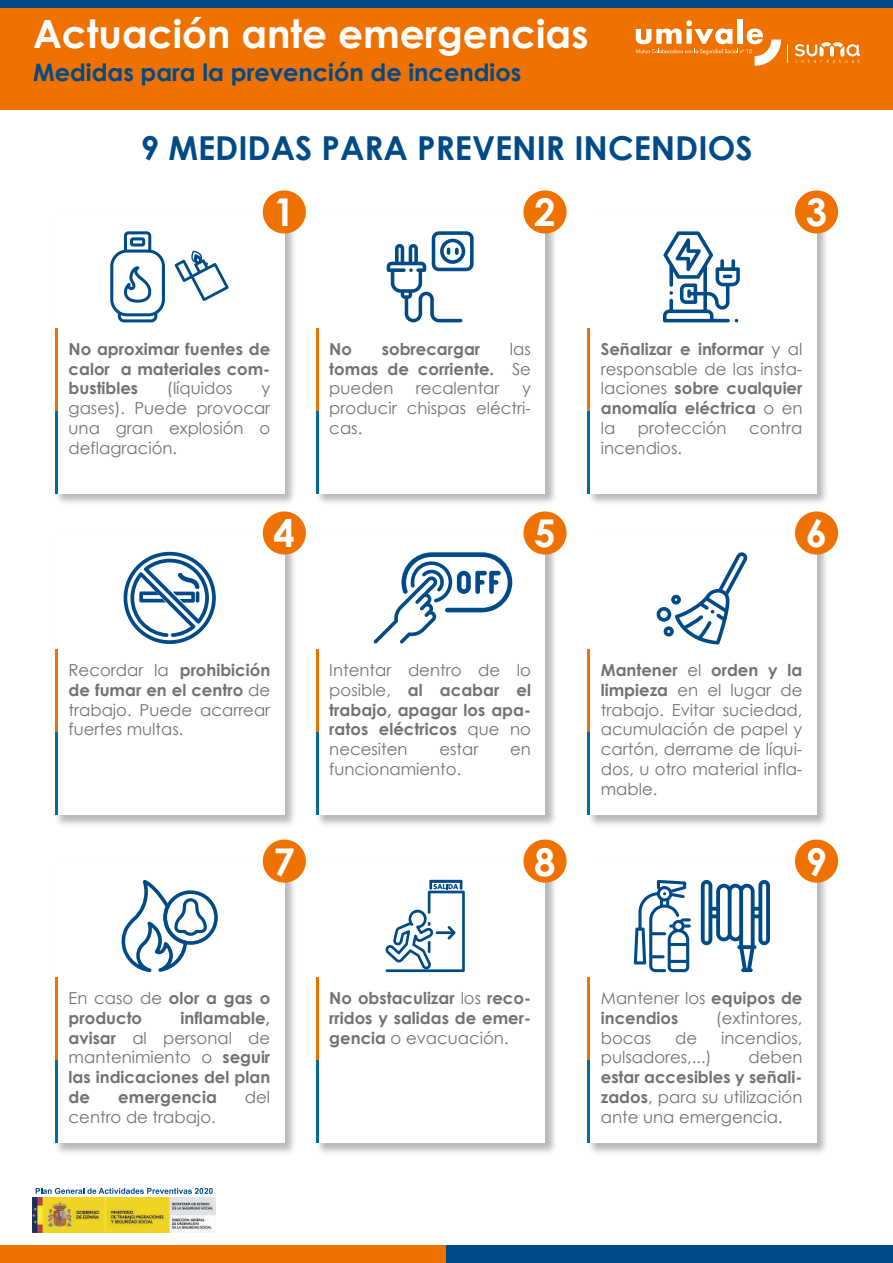
<style>
.page{position:relative;width:893px;height:1263px;background:#fff}
.page>*{position:absolute;margin:0;border:0;box-sizing:border-box;transform-origin:0 0}
.t1{font:700 39px "Century Gothic";color:#fff}
.t2{font:700 38.25px "Century Gothic";color:#fff}
.t3{font:700 33px "Century Gothic";color:#004a87}
.t4{font:700 24px "Century Gothic";color:#004a87}
.t5{font:16.5px/19.8px "Century Gothic";color:#717271;text-align:justify}
.t6{font:700 16.5px/19.8px "Century Gothic";color:#717271;text-align:justify}
.s1{font-weight:400}
.s2{font-weight:700}
</style>
<div class="page">
<div style="left:0;top:1245px;width:446px;height:18px;background:#ef7100"></div>
<div style="left:446px;top:1245px;width:447px;height:18px;background:#004a87"></div>
<div style="left:0;top:2px;width:893px;height:107px;background:#ef7100"></div>
<div style="left:0;top:0;width:893px;height:8px;background:#004a87"></div>
<svg style="left:795px;top:42px;width:65px;height:21px"></svg>
<svg style="left:787px;top:44px;width:1px;height:19px"></svg>
<svg style="left:636px;top:20px;width:145px;height:46px"></svg>
<img style="left:57px;top:530px;width:238px;height:295px">
<div style="left:55px;top:533px;width:229px;height:282px;background:#fff"></div>
<hr style="left:55px;top:649px;width:3px;height:83px;background:#ef7100">
<hr style="left:55px;top:732px;width:3px;height:83px;background:#006b9f">
<svg style="left:124px;top:552px;width:92px;height:92px"></svg>
<div style="left:263px;top:511px;width:43px;height:44px;background:#ef7100;border-radius:50%"></div>
<img style="left:318px;top:552px;width:238px;height:273px">
<div style="left:316px;top:533px;width:229px;height:282px;background:#fff"></div>
<hr style="left:316px;top:649px;width:2px;height:83px;background:#ef7100">
<hr style="left:316px;top:732px;width:2px;height:83px;background:#006b9f">
<div style="left:523px;top:511px;width:44px;height:44px;background:#ef7100;border-radius:50%"></div>
<svg style="left:373px;top:552px;width:140px;height:92px"></svg>
<img style="left:590px;top:552px;width:237px;height:273px">
<div style="left:587px;top:533px;width:229px;height:282px;background:#fff"></div>
<hr style="left:587px;top:649px;width:3px;height:83px;background:#ef7100">
<hr style="left:587px;top:732px;width:3px;height:83px;background:#006b9f">
<div style="left:795px;top:511px;width:43px;height:44px;background:#ef7100;border-radius:50%"></div>
<svg style="left:657px;top:552px;width:90px;height:92px"></svg>
<img style="left:57px;top:858px;width:238px;height:295px">
<div style="left:55px;top:861px;width:229px;height:282px;background:#fff"></div>
<hr style="left:55px;top:977px;width:3px;height:83px;background:#ef7100">
<hr style="left:55px;top:1060px;width:3px;height:83px;background:#006b9f">
<div style="left:263px;top:839px;width:43px;height:44px;background:#ef7100;border-radius:50%"></div>
<img style="left:318px;top:878px;width:241px;height:275px">
<div style="left:316px;top:861px;width:229px;height:282px;background:#fff"></div>
<hr style="left:316px;top:977px;width:2px;height:83px;background:#ef7100">
<hr style="left:316px;top:1060px;width:2px;height:83px;background:#006b9f">
<div style="left:523px;top:839px;width:44px;height:44px;background:#ef7100;border-radius:50%"></div>
<svg style="left:385px;top:880px;width:80px;height:92px"></svg>
<img style="left:590px;top:879px;width:239px;height:274px">
<div style="left:587px;top:861px;width:229px;height:282px;background:#fff"></div>
<hr style="left:587px;top:977px;width:3px;height:83px;background:#ef7100">
<hr style="left:587px;top:1060px;width:3px;height:83px;background:#006b9f">
<div style="left:795px;top:839px;width:43px;height:44px;background:#ef7100;border-radius:50%"></div>
<svg style="left:634px;top:880px;width:57px;height:92px"></svg>
<svg style="left:701px;top:880px;width:69px;height:92px"></svg>
<svg style="left:121px;top:880px;width:97px;height:92px"></svg>
<img style="left:57px;top:209px;width:238px;height:294px">
<div style="left:55px;top:212px;width:229px;height:282px;background:#fff"></div>
<hr style="left:55px;top:328px;width:2px;height:83px;background:#ef7100">
<hr style="left:55px;top:411px;width:2px;height:83px;background:#006b9f">
<div style="left:263px;top:190px;width:43px;height:44px;background:#ef7100;border-radius:50%"></div>
<img style="left:318px;top:231px;width:238px;height:272px">
<div style="left:316px;top:212px;width:229px;height:282px;background:#fff"></div>
<hr style="left:316px;top:328px;width:2px;height:83px;background:#ef7100">
<hr style="left:316px;top:411px;width:2px;height:83px;background:#006b9f">
<div style="left:523px;top:190px;width:44px;height:44px;background:#ef7100;border-radius:50%"></div>
<img style="left:590px;top:231px;width:237px;height:272px">
<div style="left:587px;top:212px;width:229px;height:282px;background:#fff"></div>
<hr style="left:587px;top:328px;width:3px;height:83px;background:#ef7100">
<hr style="left:587px;top:411px;width:3px;height:83px;background:#006b9f">
<div style="left:795px;top:190px;width:43px;height:44px;background:#ef7100;border-radius:50%"></div>
<svg style="left:387px;top:231px;width:87px;height:91px"></svg>
<svg style="left:663px;top:231px;width:77px;height:92px"></svg>
<svg style="left:110px;top:231px;width:55px;height:91px"></svg>
<svg style="left:174px;top:251px;width:55px;height:50px"></svg>
<img style="left:32px;top:1198px;width:184px;height:35px">
<svg style="left:36px;top:1188px;width:177px;height:6px"></svg>
<h1 class="t1" style="left:33px;top:4px;width:557px">Actuación ante emergencias</h1>
<h3 class="t4" style="left:33px;top:54px;width:490px">Medidas para la prevención de incendios</h3>
<h3 class="t3" style="left:141px;top:123px;width:613px">9 MEDIDAS PARA PREVENIR INCENDIOS</h3>
<h2 class="t2" style="left:274px;top:183px;width:23px">1</h2>
<h2 class="t2" style="left:534px;top:183px;width:23px">2</h2>
<h2 class="t2" style="left:806px;top:183px;width:23px">3</h2>
<p class="t6" style="left:69px;top:338px;width:203px">No aproximar fuentes de calor a materiales com&shy;bustibles</p>
<p class="t5" style="left:167px;top:378px;width:67px">(líquidos</p>
<p class="t5" style="left:69px;top:378px;width:203px;text-indent:193px">y gases). Puede provocar una gran explosión o deflagración.</p>
<p class="t6" style="left:329px;top:338px;width:203px;text-indent:181px"><span class="s1">las </span>tomas de corriente. <span class="s1">Se pueden</span></p>
<p class="t6" style="left:329px;top:338px;width:24px">No</p>
<p class="t6" style="left:382px;top:338px;width:100px">sobrecargar</p>
<p class="t5" style="left:416px;top:378px;width:85px">recalentar</p>
<p class="t5" style="left:329px;top:378px;width:203px;text-indent:193px">y producir chispas eléctri&shy;cas.</p>
<p class="t6" style="left:601px;top:338px;width:203px">Señalizar e informar <span class="s1">y al responsable de las insta&shy;laciones</span> sobre cualquier anomalía eléctrica <span class="s1">o en la</span></p>
<p class="t5" style="left:638px;top:418px;width:90px">protección</p>
<p class="t5" style="left:749px;top:418px;width:55px">contra</p>
<p class="t5" style="left:601px;top:438px;width:83px">incendios.</p>
<h2 class="t2" style="left:274px;top:504px;width:23px">4</h2>
<h2 class="t2" style="left:534px;top:504px;width:23px">5</h2>
<h2 class="t2" style="left:806px;top:504px;width:23px">6</h2>
<p class="t5" style="left:69px;top:660px;width:203px">Recordar la <span class="s2">prohibición de fumar en el centro</span> de trabajo. Puede acarrear fuertes multas.</p>
<p class="t6" style="left:329px;top:659px;width:203px"><span class="s1">Intentar dentro de lo posible,</span> al acabar el trabajo, apagar los apa&shy;ratos eléctricos <span class="s1">que no necesiten</span></p>
<p class="t5" style="left:439px;top:739px;width:40px">estar</p>
<p class="t5" style="left:510px;top:739px;width:22px">en</p>
<p class="t5" style="left:329px;top:759px;width:133px">funcionamiento.</p>
<p class="t5" style="left:601px;top:660px;width:203px"><span class="s2">Mantener</span> el <span class="s2">orden y la limpieza</span> en el lugar de trabajo. Evitar suciedad, acumulación de papel y cartón, derrame de líqui&shy;dos, u otro material infla&shy;mable.</p>
<h2 class="t2" style="left:274px;top:833px;width:23px">7</h2>
<h2 class="t2" style="left:534px;top:833px;width:23px">8</h2>
<h2 class="t2" style="left:806px;top:833px;width:23px">9</h2>
<p class="t6" style="left:69px;top:987px;width:203px"><span class="s1">En caso de</span> olor a gas o producto</p>
<p class="t6" style="left:69px;top:1007px;width:203px;text-indent:112px">inflamable, avisar <span class="s1">al personal de mantenimiento o</span> seguir las indicaciones del plan de</p>
<p class="t6" style="left:118px;top:1086px;width:100px">emergencia</p>
<p class="t5" style="left:245px;top:1087px;width:27px">del</p>
<p class="t5" style="left:69px;top:1107px;width:149px">centro de trabajo.</p>
<p class="t6" style="left:329px;top:987px;width:203px">No obstaculizar <span class="s1">los</span> reco&shy;rridos y salidas de emer&shy;gencia <span class="s1">o evacuación.</span></p>
<p class="t6" style="left:601px;top:987px;width:203px"><span class="s1">Mantener los</span> equipos de incendios</p>
<p class="t5" style="left:716px;top:1008px;width:88px">(extintores,</p>
<p class="t5" style="left:601px;top:1027px;width:52px">bocas</p>
<p class="t5" style="left:675px;top:1027px;width:24px">de</p>
<p class="t5" style="left:721px;top:1027px;width:83px">incendios,</p>
<p class="t5" style="left:601px;top:1047px;width:112px">pulsadores,...)</p>
<p class="t5" style="left:748px;top:1047px;width:56px">deben</p>
<p class="t5" style="left:601px;top:1067px;width:203px"><span class="s2">estar accesibles y señali&shy;zados</span>, para su utilización ante una emergencia.</p>
</div>
